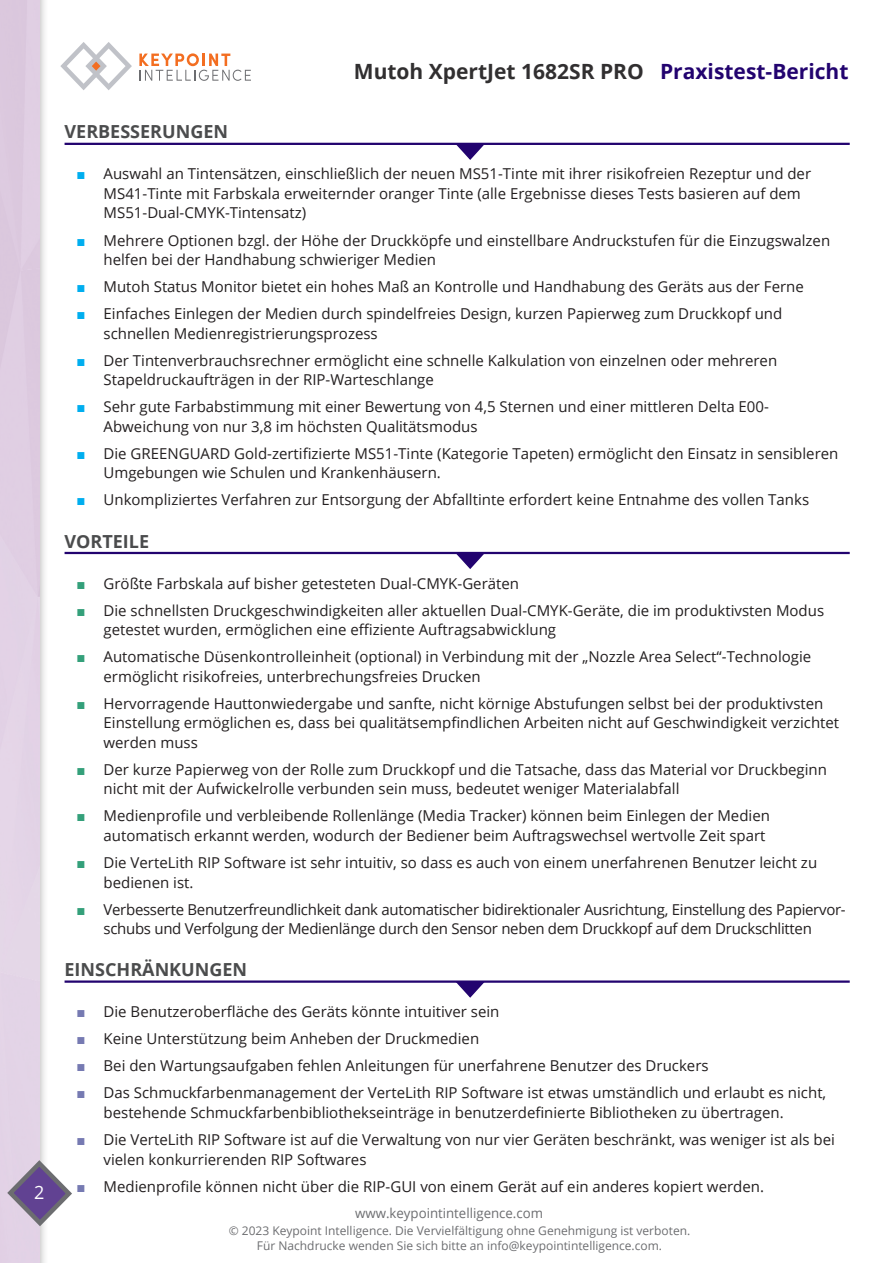
<style>
.page{position:relative;width:893px;height:1263px;background:#fff}
.page>*{position:absolute;margin:0;border:0;box-sizing:border-box;transform-origin:0 0}
.t1{font:700 21px "Open Sans";color:#312f30}
.t2{font:18.3px "Open Sans";color:#fff}
.Under_line_art{font:700 18px "Open Sans";color:#4b4c4d}
.t3{font:15px/19.5px "Open Sans";color:#231f20}
.t4{font:15px/19.5px "Open Sans";letter-spacing:-.02em;color:#231f20;text-align:center}
.t5{font:13.5px "Open Sans";color:#6c6d70}
.t6{font:12px/14.4px "Open Sans";color:#6c6d70;text-align:center}
.s1{color:#22036f}
.s2{font-family:"Arial";color:#00aeef}
.s3{font-family:"Arial";color:#34a07a}
.s4{font-family:"Arial";color:#767ab2}
</style>
<div class="page">
<div style="left:0;top:0;width:48px;height:1263px;background:#231f20;opacity:.75"></div>
<img style="left:0;top:0;width:40px;height:1263px">
<svg style="left:60px;top:42px;width:72px;height:48px"></svg>
<svg style="left:139px;top:53px;width:112px;height:28px"></svg>
<svg style="left:4px;top:1157px;width:68px;height:72px"></svg>
<hr style="left:65px;top:143px;width:785px;height:2px;background:#22036f">
<svg style="left:456px;top:145px;width:28px;height:15px"></svg>
<hr style="left:65px;top:552px;width:785px;height:2px;background:#22036f">
<svg style="left:453px;top:554px;width:34px;height:15px"></svg>
<hr style="left:65px;top:980px;width:785px;height:3px;background:#22036f">
<svg style="left:453px;top:980px;width:34px;height:18px"></svg>
<p class="t2" style="left:34px;top:1180px;width:12px">2</p>
<h1 class="t1" style="left:354px;top:57px;width:496px">Mutoh XpertJet 1682SR PRO <span class="s1">Praxistest-Bericht</span></h1>
<p class="Under_line_art" style="left:65px;top:119px;width:165px">VERBESSERUNGEN</p>
<p class="t3" style="left:104px;top:164px;width:709px;text-indent:-27px"><span class="s2">■</span> Auswahl an Tintensätzen, einschließlich der neuen MS51-Tinte mit ihrer risikofreien Rezeptur und der<br>MS41-Tinte mit Farbskala erweiternder oranger Tinte (alle Ergebnisse dieses Tests basieren auf dem<br>MS51-Dual-CMYK-Tintensatz)</p>
<p class="t3" style="left:104px;top:230px;width:728px;text-indent:-27px"><span class="s2">■</span> Mehrere Optionen bzgl. der Höhe der Druckköpfe und einstellbare Andruckstufen für die Einzugswalzen helfen bei der Handhabung schwieriger Medien</p>
<p class="t3" style="left:77px;top:277px;width:729px"><span class="s2">■</span> Mutoh Status Monitor bietet ein hohes Maß an Kontrolle und Handhabung des Geräts aus der Ferne</p>
<p class="t3" style="left:104px;top:304px;width:680px;text-indent:-27px"><span class="s2">■</span> Einfaches Einlegen der Medien durch spindelfreies Design, kurzen Papierweg zum Druckkopf und schnellen Medienregistrierungsprozess</p>
<p class="t3" style="left:104px;top:350px;width:675px;text-indent:-27px"><span class="s2">■</span> Der Tintenverbrauchsrechner ermöglicht eine schnelle Kalkulation von einzelnen oder mehreren<br>Stapeldruckaufträgen in der RIP-Warteschlange</p>
<p class="t3" style="left:104px;top:397px;width:667px;text-indent:-27px"><span class="s2">■</span> Sehr gute Farbabstimmung mit einer Bewertung von 4,5 Sternen und einer mittleren Delta E00-<br>Abweichung von nur 3,8 im höchsten Qualitätsmodus</p>
<p class="t3" style="left:104px;top:443px;width:736px;text-indent:-27px"><span class="s2">■</span> Die GREENGUARD Gold-zertifizierte MS51-Tinte (Kategorie Tapeten) ermöglicht den Einsatz in sensibleren<br>Umgebungen wie Schulen und Krankenhäusern.</p>
<p class="t3" style="left:77px;top:490px;width:734px"><span class="s2">■</span> Unkompliziertes Verfahren zur Entsorgung der Abfalltinte erfordert keine Entnahme des vollen Tanks</p>
<p class="Under_line_art" style="left:65px;top:528px;width:86px">VORTEILE</p>
<p class="t3" style="left:77px;top:573px;width:444px"><span class="s3">■</span> Größte Farbskala auf bisher getesteten Dual-CMYK-Geräten</p>
<p class="t3" style="left:104px;top:600px;width:722px;text-indent:-27px"><span class="s3">■</span> Die schnellsten Druckgeschwindigkeiten aller aktuellen Dual-CMYK-Geräte, die im produktivsten Modus getestet wurden, ermöglichen eine effiziente Auftragsabwicklung</p>
<p class="t3" style="left:104px;top:647px;width:709px;text-indent:-27px"><span class="s3">■</span> Automatische Düsenkontrolleinheit (optional) in Verbindung mit der „Nozzle Area Select“-Technologie ermöglicht risikofreies, unterbrechungsfreies Drucken</p>
<p class="t3" style="left:104px;top:693px;width:737px;text-indent:-27px"><span class="s3">■</span> Hervorragende Hauttonwiedergabe und sanfte, nicht körnige Abstufungen selbst bei der produktivsten<br>Einstellung ermöglichen es, dass bei qualitätsempfindlichen Arbeiten nicht auf Geschwindigkeit verzichtet werden muss</p>
<p class="t3" style="left:104px;top:759px;width:725px;text-indent:-27px"><span class="s3">■</span> Der kurze Papierweg von der Rolle zum Druckkopf und die Tatsache, dass das Material vor Druckbeginn nicht mit der Aufwickelrolle verbunden sein muss, bedeutet weniger Materialabfall</p>
<p class="t3" style="left:77px;top:806px;width:695px;text-align:right"><span class="s3">■</span> Medienprofile und verbleibende Rollenlänge (Media Tracker) können beim Einlegen der Medien automatisch erkannt werden, wodurch der Bediener beim Auftragswechsel wertvolle Zeit spart</p>
<p class="t3" style="left:104px;top:852px;width:715px;text-indent:-27px"><span class="s3">■</span> Die VerteLith RIP Software ist sehr intuitiv, so dass es auch von einem unerfahrenen Benutzer leicht zu bedienen ist.</p>
<p class="t4" style="left:77px;top:899px;width:771px"><span class="s3">■</span> Verbesserte Benutzerfreundlichkeit dank automatischer bidirektionaler Ausrichtung, Einstellung des Papiervor&shy;schubs und Verfolgung der Medienlänge durch den Sensor neben dem Druckkopf auf dem Druckschlitten</p>
<p class="Under_line_art" style="left:65px;top:957px;width:184px">EINSCHRÄNKUNGEN</p>
<p class="t3" style="left:77px;top:1002px;width:424px"><span class="s4">■</span> Die Benutzeroberfläche des Geräts könnte intuitiver sein</p>
<p class="t3" style="left:77px;top:1029px;width:404px"><span class="s4">■</span> Keine Unterstützung beim Anheben der Druckmedien</p>
<p class="t3" style="left:77px;top:1056px;width:634px"><span class="s4">■</span> Bei den Wartungsaufgaben fehlen Anleitungen für unerfahrene Benutzer des Druckers</p>
<p class="t3" style="left:104px;top:1083px;width:724px;text-indent:-27px"><span class="s4">■</span> Das Schmuckfarbenmanagement der VerteLith RIP Software ist etwas umständlich und erlaubt es nicht, bestehende Schmuckfarbenbibliothekseinträge in benutzerdefinierte Bibliotheken zu übertragen.</p>
<p class="t3" style="left:104px;top:1129px;width:733px;text-indent:-27px"><span class="s4">■</span> Die VerteLith RIP Software ist auf die Verwaltung von nur vier Geräten beschränkt, was weniger ist als bei vielen konkurrierenden RIP Softwares</p>
<p class="t3" style="left:77px;top:1176px;width:689px"><span class="s4">■</span> Medienprofile können nicht über die RIP-GUI von einem Gerät auf ein anderes kopiert werden.</p>
<p class="t6" style="left:229px;top:1223px;width:463px">© 2023 Keypoint Intelligence. Die Vervielfältigung ohne Genehmigung ist verboten.<br>Für Nachdrucke wenden Sie sich bitte an info@keypointintelligence.com.</p>
<p class="t5" style="left:355px;top:1204px;width:189px">www.keypointintelligence.com</p>
</div>
